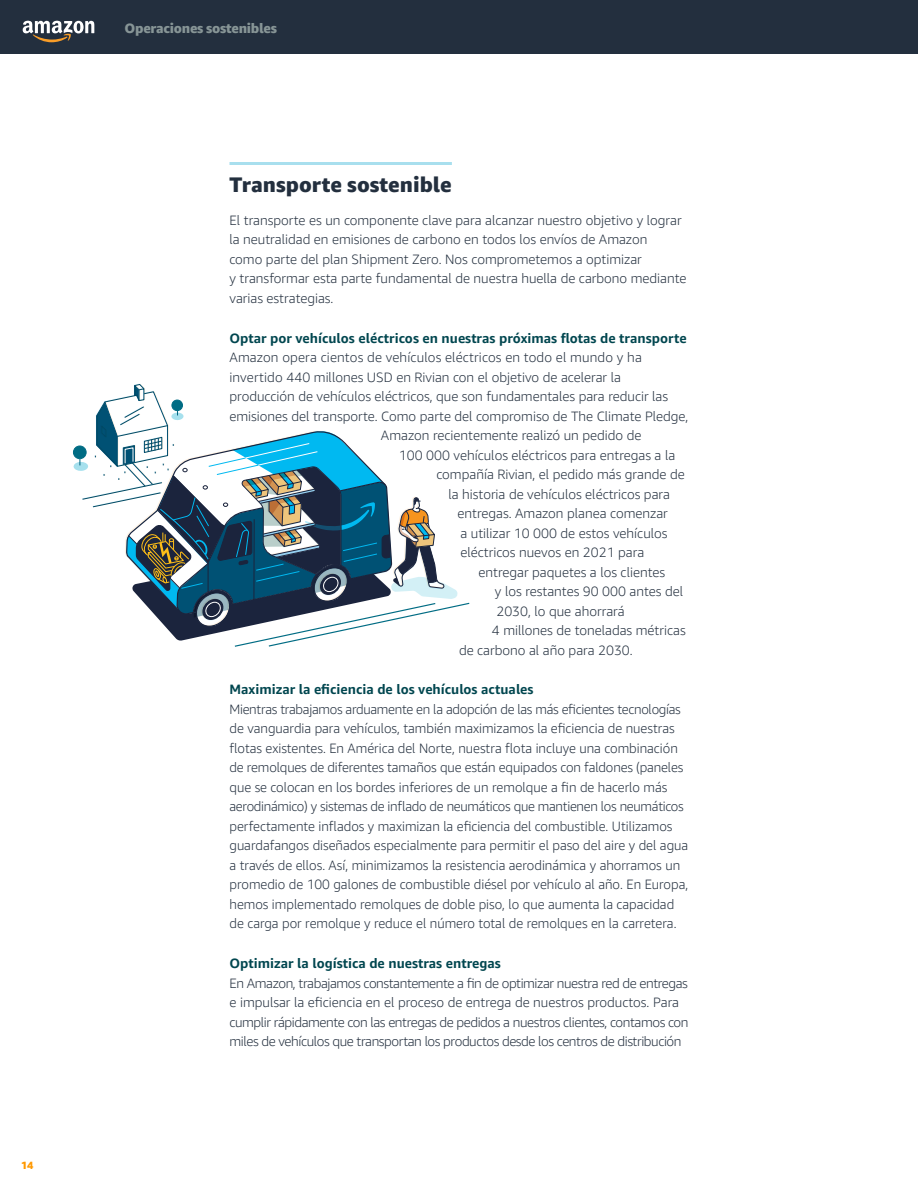
<style>
.page{position:relative;width:918px;height:1188px;background:#fff}
.page>*{position:absolute;margin:0;border:0;box-sizing:border-box;transform-origin:0 0}
.t1{font:800 21px "Amazon Ember";color:#232f3e}
.t2{font:300 13.5px/19.5px "Amazon Ember";color:#232f3e}
.t3{font:300 13.5px/19.5px "Amazon Ember";letter-spacing:-.03em;color:#232f3e}
.t4{font:700 13.5px "Amazon Ember";color:#00464f}
.t5{font:800 13.5px "Amazon Ember";letter-spacing:-.02em;color:#879596}
.t6{font:800 10.5px "Amazon Ember";color:#f90}
</style>
<div class="page">
<hr style="left:230px;top:162px;width:222px;height:3px;background:#a8dfee">
<div style="left:73px;top:446px;width:14px;height:13px;border:1px solid #006c84;border-radius:50%"></div>
<svg style="left:74px;top:384px;width:396px;height:263px"></svg>
<div style="left:0;top:0;width:918px;height:54px;background:#232f3e"></div>
<svg style="left:23px;top:21px;width:71px;height:21px"></svg>
<p class="t6" style="left:21px;top:1159px;width:14px">14</p>
<p class="t5" style="left:124px;top:19px;width:154px">Operaciones sostenibles</p>
<h1 class="t1" style="left:230px;top:171px;width:224px">Transporte sostenible</h1>
<p class="t2" style="left:230px;top:211px;width:459px">El transporte es un componente clave para alcanzar nuestro objetivo y lograr la neutralidad en emisiones de carbono en todos los envíos de Amazon<br>como parte del plan Shipment Zero. Nos comprometemos a optimizar<br>y transformar esta parte fundamental de nuestra huella de carbono mediante varias estrategias.</p>
<p class="t4" style="left:230px;top:330px;width:459px">Optar por vehículos eléctricos en nuestras próximas flotas de transporte</p>
<p class="t2" style="left:230px;top:348px;width:414px">Amazon opera cientos de vehículos eléctricos en todo el mundo y ha</p>
<p class="t2" style="left:230px;top:367px;width:393px">invertido 440 millones USD en Rivian con el objetivo de acelerar la</p>
<p class="t2" style="left:230px;top:387px;width:440px">producción de vehículos eléctricos, que son fundamentales para reducir las</p>
<p class="t2" style="left:230px;top:406px;width:460px">emisiones del transporte. Como parte del compromiso de The Climate Pledge,</p>
<p class="t2" style="left:381px;top:426px;width:262px">Amazon recientemente realizó un pedido de</p>
<p class="t2" style="left:399px;top:445px;width:278px">100 000 vehículos eléctricos para entregas a la</p>
<p class="t2" style="left:436px;top:465px;width:250px">compañía Rivian, el pedido más grande de</p>
<p class="t2" style="left:448px;top:484px;width:223px">la historia de vehículos eléctricos para</p>
<p class="t2" style="left:458px;top:504px;width:212px">entregas. Amazon planea comenzar</p>
<p class="t2" style="left:460px;top:523px;width:209px">a utilizar 10 000 de estos vehículos</p>
<p class="t2" style="left:460px;top:543px;width:185px">eléctricos nuevos en 2021 para</p>
<p class="t2" style="left:478px;top:562px;width:188px">entregar paquetes a los clientes</p>
<p class="t2" style="left:495px;top:582px;width:190px">y los restantes 90 000 antes del</p>
<p class="t2" style="left:496px;top:601px;width:130px">2030, lo que ahorrará</p>
<p class="t2" style="left:492px;top:621px;width:195px">4 millones de toneladas métricas</p>
<p class="t2" style="left:459px;top:640px;width:175px">de carbono al año para 2030.</p>
<p class="t4" style="left:230px;top:681px;width:306px">Maximizar la eficiencia de los vehículos actuales</p>
<p class="t2" style="left:230px;top:700px;width:460px">Mientras trabajamos arduamente en la adopción de las más eficientes tecnologías de vanguardia para vehículos, también maximizamos la eficiencia de nuestras flotas existentes. En América del Norte, nuestra flota incluye una combinación de remolques de diferentes tamaños que están equipados con faldones (paneles que se colocan en los bordes inferiores de un remolque a fin de hacerlo más aerodinámico) y sistemas de inflado de neumáticos que mantienen los neumáticos perfectamente inflados y maximizan la eficiencia del combustible. Utilizamos guardafangos diseñados especialmente para permitir el paso del aire y del agua a través de ellos. Así, minimizamos la resistencia aerodinámica y ahorramos un promedio de 100 galones de combustible diésel por vehículo al año. En Europa, hemos implementado remolques de doble piso, lo que aumenta la capacidad de carga por remolque y reduce el número total de remolques en la carretera.</p>
<p class="t4" style="left:230px;top:955px;width:273px">Optimizar la logística de nuestras entregas</p>
<p class="t3" style="left:230px;top:973px;width:460px">En Amazon, trabajamos constantemente a fin de optimizar nuestra red de entregas e impulsar la eficiencia en el proceso de entrega de nuestros productos. Para cumplir rápidamente con las entregas de pedidos a nuestros clientes, contamos con miles de vehículos que transportan los productos desde los centros de distribución</p>
</div>
